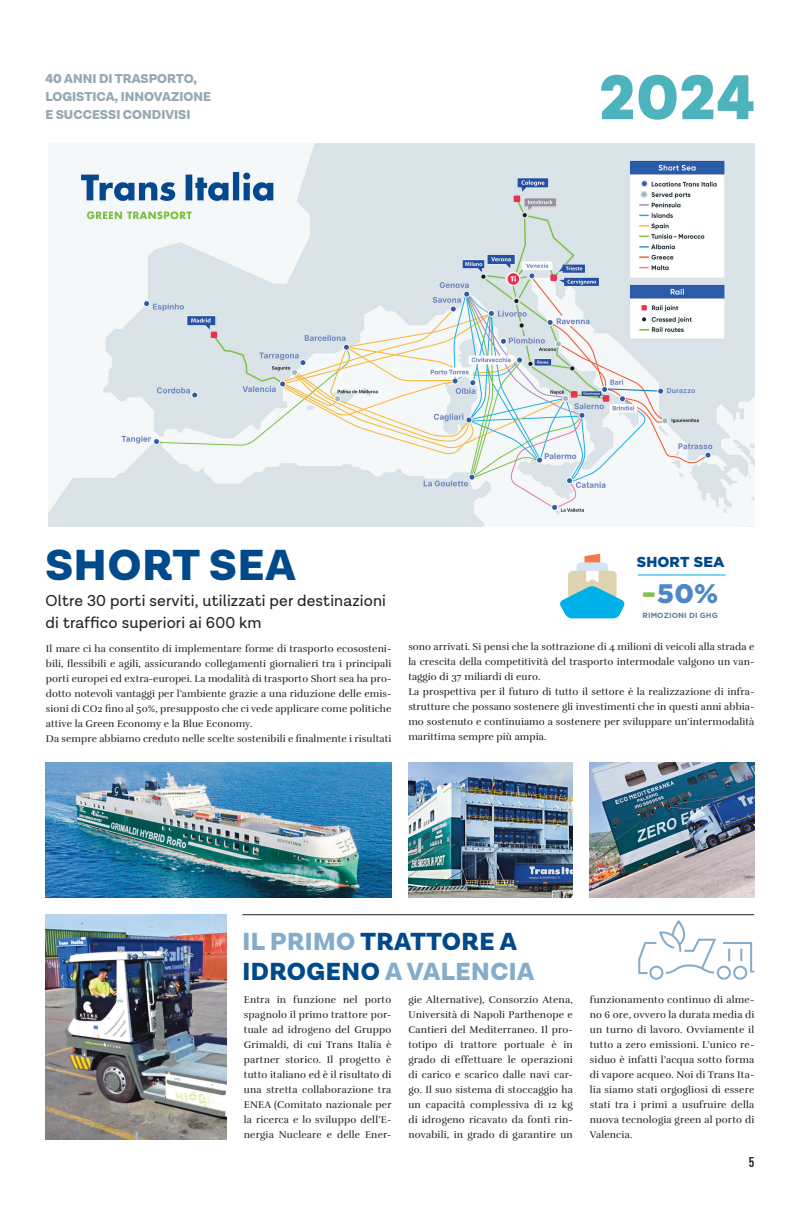
<style>
.page{position:relative;width:794px;height:1219px;background:#fff}
.page>*{position:absolute;margin:0;border:0;box-sizing:border-box;transform-origin:0 0}
.t1{font:900 64px "Lota Grotesque Alt 1";color:#4db4bd}
.t2{font:900 44px "Lota Grotesque Alt 1";letter-spacing:.02em;color:#004a8b}
.t3{font:900 26.8px "Gotham HTF";color:#4d87c6}
.t4{font:900 25px/30px "Lota Grotesque Alt 1";letter-spacing:.02em;color:#004a8b}
.t5{font:16px/22px "Lota Grotesque Alt 1";letter-spacing:.01em;color:#231f20}
.t6{font:900 14.4px "Gotham HTF";letter-spacing:.01em;color:#004a8b}
.t7{font:700 14px "DIN Cond";color:#231f20}
.t8{font:900 13px/18px "Lota Grotesque Alt 1";color:#95a9b4}
.t9{font:10px/15px "Rufina";letter-spacing:.01em;color:#231f20;text-align:justify}
.t10{font:700 7.5px "Gotham HTF";letter-spacing:.01em;color:#58809b}
.s1{color:#82bf4d}
.s2{color:#84adcb}
</style>
<div class="page">
<img style="left:45px;top:914px;width:182px;height:226px">
<img style="left:48px;top:144px;width:706px;height:382px">
<hr style="left:242px;top:914px;width:512px;height:1px;background:#231f20">
<img style="left:45px;top:763px;width:346px;height:134px">
<img style="left:408px;top:763px;width:165px;height:134px">
<img style="left:590px;top:763px;width:164px;height:134px">
<div style="left:717px;top:966px;width:14px;height:14px;border:2px solid #84adcb;border-radius:50%"></div>
<div style="left:649px;top:966px;width:14px;height:14px;border:2px solid #84adcb;border-radius:50%"></div>
<div style="left:733px;top:966px;width:14px;height:14px;border:2px solid #84adcb;border-radius:50%"></div>
<svg style="left:638px;top:921px;width:116px;height:54px"></svg>
<svg style="left:560px;top:554px;width:65px;height:64px"></svg>
<hr style="left:638px;top:574px;width:87px;height:1px;background:#00b0e9">
<h3 class="t8" style="left:45px;top:70px;width:167px">40 ANNI DI TRASPORTO,<br>LOGISTICA, INNOVAZIONE<br>E SUCCESSI CONDIVISI</h3>
<h1 class="t1" style="left:599px;top:59px;width:158px">2024</h1>
<h2 class="t2" style="left:45px;top:539px;width:252px">SHORT SEA</h2>
<h3 class="t5" style="left:46px;top:590px;width:342px">Oltre 30 porti serviti, utilizzati per destinazioni di traffico superiori ai 600 km</h3>
<p class="t9" style="left:46px;top:641px;width:347px;text-align:left">Il mare ci ha consentito di implementare forme di trasporto ecososteni&shy;bili, flessibili e agili, assicurando collegamenti giornalieri tra i principali porti europei ed extra-europei. La modalità di trasporto Short sea ha pro&shy;dotto notevoli vantaggi per l’ambiente grazie a una riduzione delle emis&shy;sioni di CO2 fino al 50%, presupposto che ci vede applicare come politiche attive la Green Economy e la Blue Economy.<br>Da sempre abbiamo creduto nelle scelte sostenibili e finalmente i risultati</p>
<h3 class="t6" style="left:637px;top:554px;width:89px">SHORT SEA</h3>
<h3 class="t3" style="left:642px;top:578px;width:78px"><span class="s1">-</span>50%</h3>
<p class="t10" style="left:642px;top:610px;width:76px">RIMOZIONI DI GHG</p>
<p class="t9" style="left:408px;top:640px;width:347px;text-align:left">sono arrivati. Si pensi che la sottrazione di 4 milioni di veicoli alla strada e la crescita della competitività del trasporto intermodale valgono un van&shy;taggio di 37 miliardi di euro.<br>La prospettiva per il futuro di tutto il settore è la realizzazione di infra&shy;strutture che possano sostenere gli investimenti che in questi anni abbia&shy;mo sostenuto e continuiamo a sostenere per sviluppare un’intermodalità marittima sempre più ampia.</p>
<h3 class="t4" style="left:242px;top:927px;width:293px"><span class="s2">IL PRIMO</span> TRATTORE A<br>IDROGENO <span class="s2">A VALENCIA</span></h3>
<p class="t9" style="left:244px;top:993px;width:149px">Entra in funzione nel porto spagnolo il primo trattore por&shy;tuale ad idrogeno del Gruppo Grimaldi, di cui Trans Italia è partner storico. Il progetto è tutto italiano ed è il risultato di una stretta collaborazione tra ENEA (Comitato nazionale per la ricerca e lo sviluppo dell’E&shy;nergia Nucleare e delle Ener-</p>
<p class="t9" style="left:408px;top:993px;width:166px">gie Alternative), Consorzio Atena, Università di Napoli Parthenope e Cantieri del Mediterraneo. Il pro&shy;totipo di trattore portuale è in grado di effettuare le operazioni di carico e scarico dalle navi car&shy;go. Il suo sistema di stoccaggio ha un capacità complessiva di 12 kg di idrogeno ricavato da fonti rin&shy;novabili, in grado di garantire un</p>
<p class="t9" style="left:590px;top:993px;width:166px">funzionamento continuo di alme&shy;no 6 ore, ovvero la durata media di un turno di lavoro. Ovviamente il tutto a zero emissioni. L’unico re&shy;siduo è infatti l’acqua sotto forma di vapore acqueo. Noi di Trans Ita&shy;lia siamo stati orgogliosi di essere stati tra i primi a usufruire della nuova tecnologia green al porto di Valencia.</p>
<h3 class="t7" style="left:748px;top:1153px;width:7px">5</h3>
</div>
